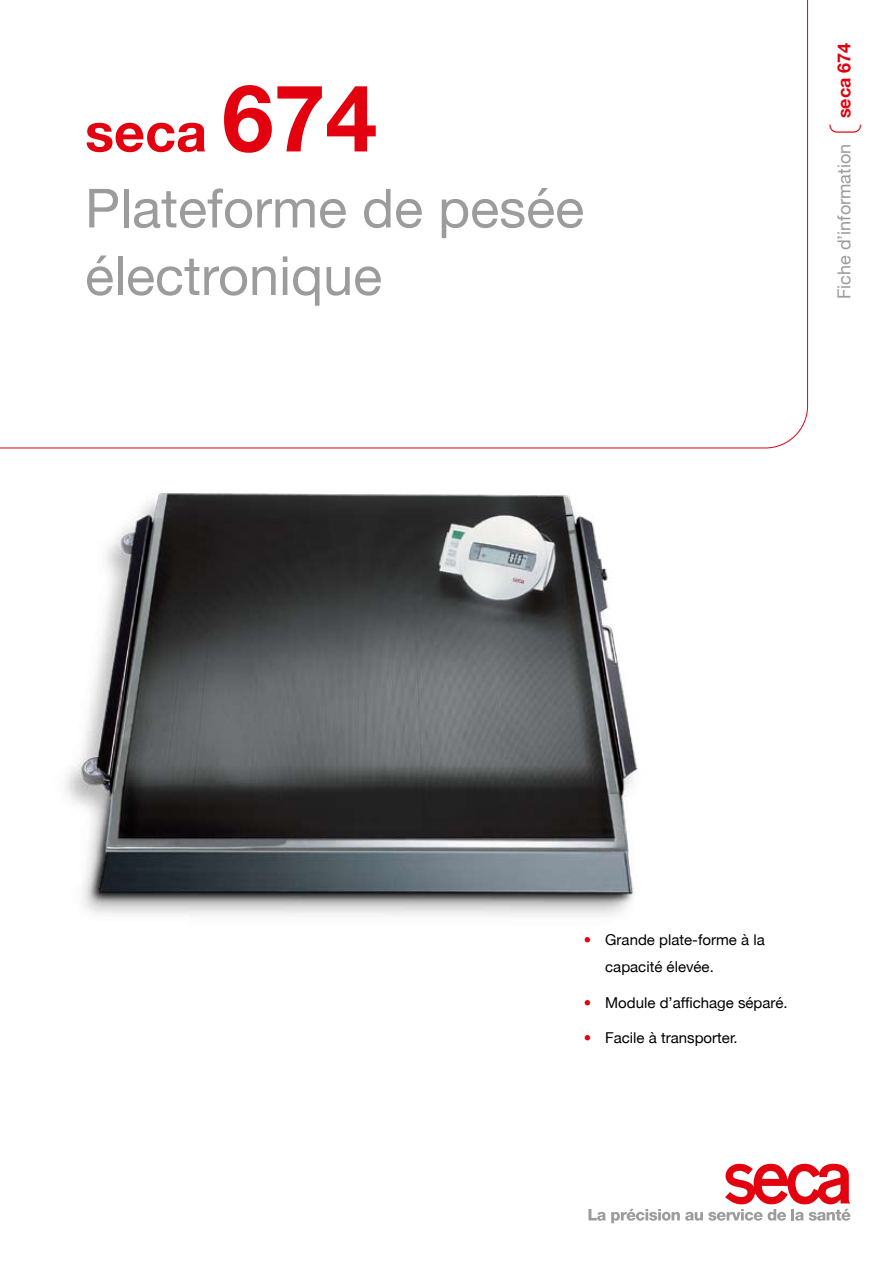
<style>
.page{position:relative;width:893px;height:1263px;background:#fff}
.page>*{position:absolute;margin:0;border:0;box-sizing:border-box;transform-origin:0 0}
.t1{font:54px/76.1px "secaglobal";color:#9c9c9c}
.t2{font:18px "secaglobal";color:#9c9c9c}
.t3{font:700 18px "secaglobal";color:#e3000f}
.t4{font:15px/27px "secaglobal";color:#000}
.s1{font-weight:700;color:#e3000f}
.s2{font-weight:700;font-size:93px;color:#e3000f}
.s3{color:#e3000f}
</style>
<div class="page">
<img style="left:65px;top:493px;width:573px;height:423px">
<svg style="left:0;top:0;width:808px;height:449px"></svg>
<svg style="left:588px;top:1164px;width:262px;height:59px"></svg>
<h1 class="t1" style="left:85px;top:95px;width:501px"><span class="s1">seca</span> <span class="s2">674<br></span>Plateforme de pesée</h1>
<h1 class="t1" style="left:85px;top:238px;width:299px">électronique</h1>
<p class="t3" style="left:834px;top:118px;width:77px;rotate:-90deg">seca 674</p>
<p class="t2" style="left:834px;top:299px;width:157px;rotate:-90deg">Fiche d’information</p>
<p class="t4" style="left:605px;top:926px;width:161px;text-indent:-21px"><span class="s3">•</span> Grande plate-forme à la capacité élevée.</p>
<p class="t4" style="left:584px;top:989px;width:205px"><span class="s3">•</span> Module d’affichage séparé.</p>
<p class="t4" style="left:584px;top:1024px;width:155px"><span class="s3">•</span> Facile à transporter.</p>
</div>
